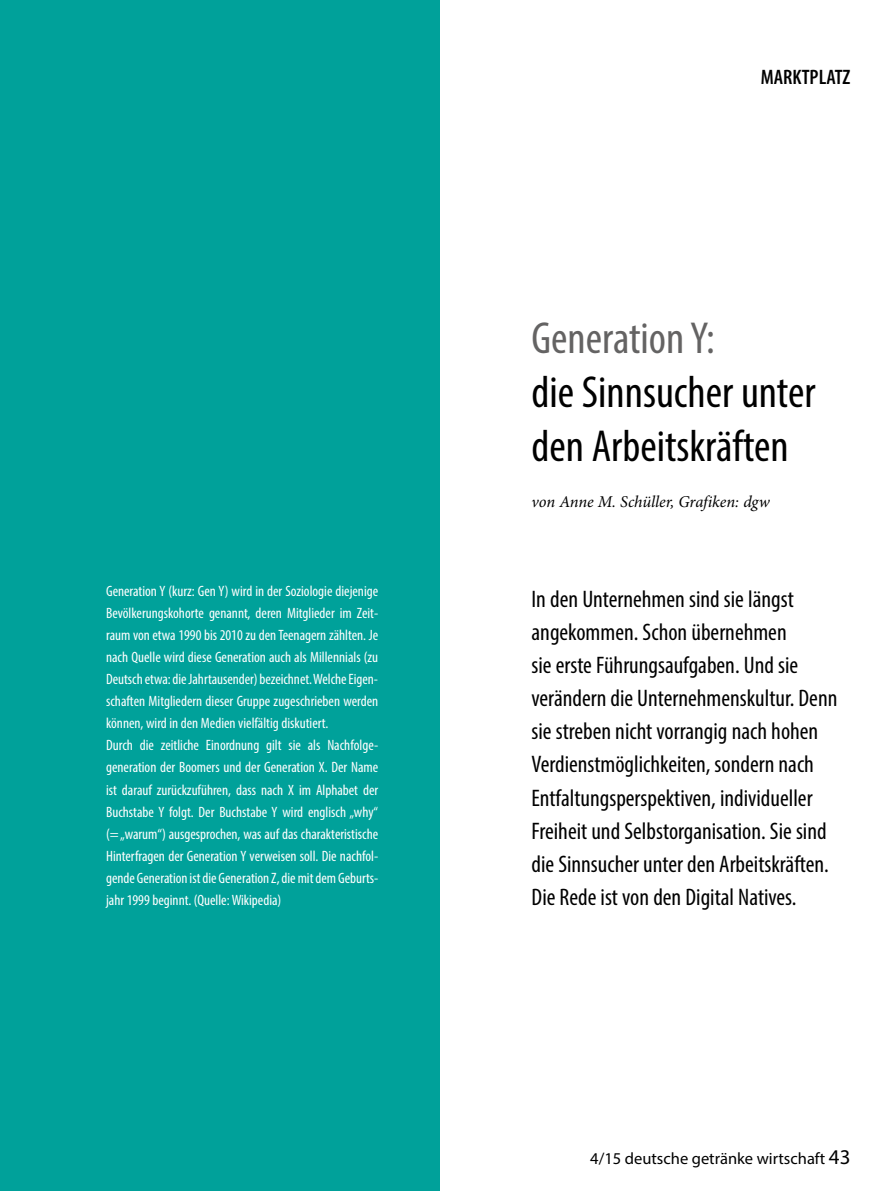
<style>
.page{position:relative;width:893px;height:1191px;background:#fff}
.page>*{position:absolute;margin:0;border:0;box-sizing:border-box;transform-origin:0 0}
.t1{font:condensed 45px/54px "Myriad Pro";color:#000}
.t2{font:condensed 45px "Myriad Pro";color:#646363}
.t3{font:condensed 24px/33.2px "Myriad Pro";color:#000}
.t4{font:600 condensed 21px "Myriad Pro";color:#000}
.t5{font:16.5px "Myriad Pro";color:#000}
.t6{font:italic 16.5px "Minion Pro";letter-spacing:-.005em;color:#000}
.t7{font:condensed 15px/22px "Myriad Pro";color:#fff}
.s1{font-size:21px}
</style>
<div class="page">
<div style="left:0;top:0;width:439px;height:1191px;background:#00a19a"></div>
<h3 class="t4" style="left:761px;top:66px;width:91px">MARKTPLATZ</h3>
<h1 class="t2" style="left:531px;top:311px;width:185px">Generation Y:</h1>
<h1 class="t1" style="left:531px;top:364px;width:285px">die Sinnsucher unter den Arbeitskräften</h1>
<p class="t6" style="left:531px;top:490px;width:240px">von Anne M. Schüller, Grafiken: dgw</p>
<p class="t7" style="left:106px;top:579px;width:274px">Generation Y (kurz: Gen Y) wird in der Soziologie diejenige Bevölkerungskohorte genannt, deren Mitglieder im Zeit&shy;raum von etwa 1990 bis 2010 zu den Teenagern zählten. Je nach Quelle wird diese Generation auch als Millennials (zu Deutsch etwa: die Jahrtausender) bezeichnet. Welche Eigen&shy;schaften Mitgliedern dieser Gruppe zugeschrieben werden können, wird in den Medien vielfältig diskutiert.<br>Durch die zeitliche Einordnung gilt sie als Nachfolge&shy;generation der Boomers und der Generation X. Der Name ist darauf zurückzuführen, dass nach X im Alphabet der Buchstabe Y folgt. Der Buchstabe Y wird englisch „why“ (= „warum“) ausgesprochen, was auf das charakteristische Hinterfragen der Generation Y verweisen soll. Die nachfol&shy;gende Generation ist die Generation Z, die mit dem Geburts&shy;jahr 1999 beginnt. (Quelle: Wikipedia)</p>
<p class="t3" style="left:531px;top:582px;width:307px">In den Unternehmen sind sie längst angekommen. Schon übernehmen<br>sie erste Führungsaufgaben. Und sie verändern die Unternehmenskultur. Denn sie streben nicht vorrangig nach hohen Verdienstmöglichkeiten, sondern nach Entfaltungsperspektiven, individueller Freiheit und Selbstorganisation. Sie sind die Sinnsucher unter den Arbeitskräften.<br>Die Rede ist von den Digital Natives.</p>
<p class="t5" style="left:590px;top:1148px;width:262px">4/15 deutsche getränke wirtschaft <span class="s1">43</span></p>
</div>
